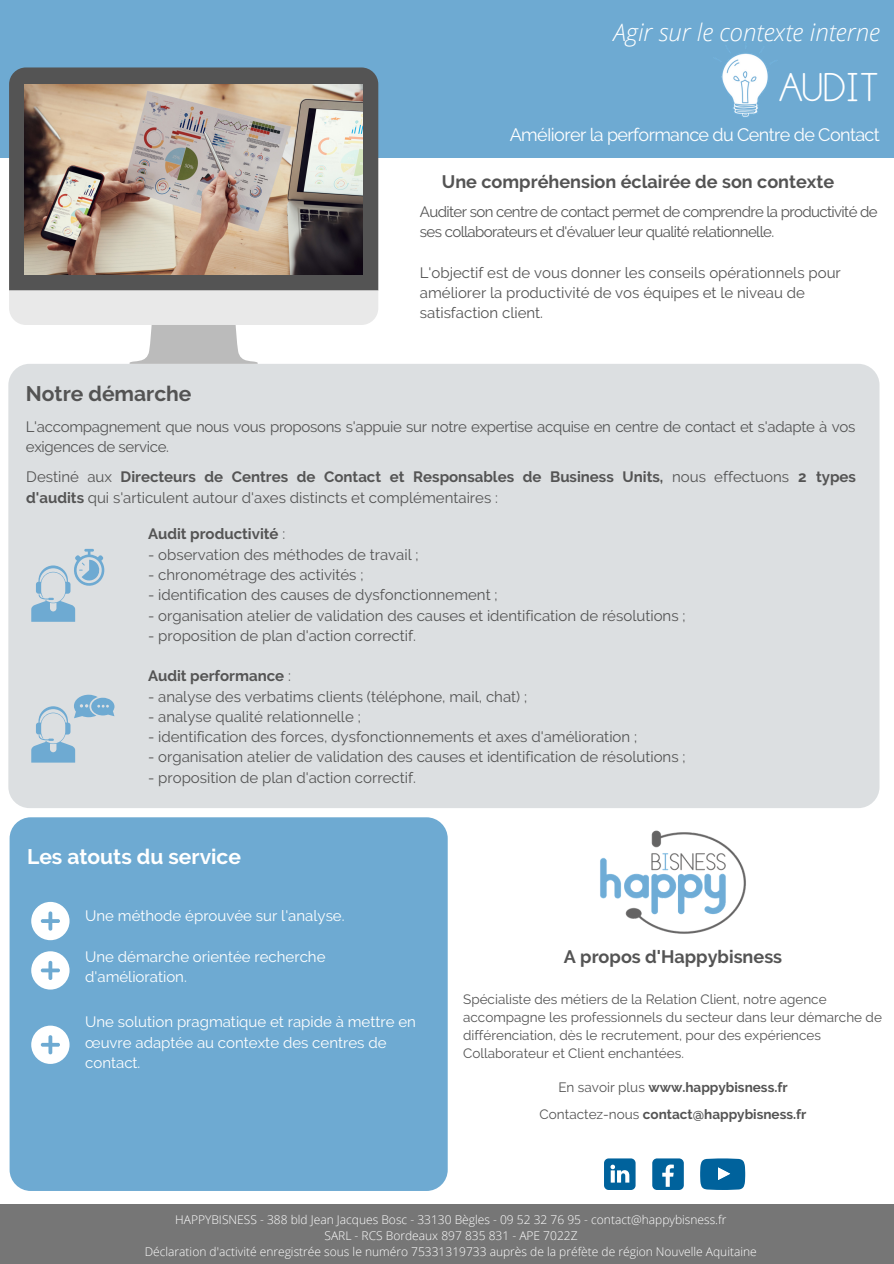
<style>
.page{position:relative;width:894px;height:1264px;background:#fff}
.page>*{position:absolute;margin:0;border:0;box-sizing:border-box;transform-origin:0 0}
.t1{font:36px "Script Ecole";color:#fff}
.t2{font:italic 300 24px "Open Sans";color:#fff}
.t3{font:700 21px "Raleway";color:#fff}
.t4{font:700 21px "Raleway";color:#545454}
.t5{font:700 18px "Raleway";color:#545454}
.t6{font:18px "Raleway";letter-spacing:-.035em;color:#fff}
.t7{font:15px/20.2px "Raleway";color:#545454}
.t8{font:15px/20.2px "Raleway";color:#fff}
.t9{font:15px/20.2px "Raleway";letter-spacing:-.02em;color:#545454}
.t10{font:15px/20.2px "Raleway";letter-spacing:-.04em;color:#545454}
.t11{font:700 15px "Raleway";color:#545454}
.t12{font:13.5px/18px "Raleway";color:#545454}
.t13{font:700 13.5px "Raleway";color:#545454}
.t14{font:300 12px "Open Sans";color:#fff}
.s1{font-weight:700}
.s2{font-weight:400}
</style>
<div class="page">
<div style="left:0;top:0;width:893px;height:158px;background:#6eaad2"></div>
<div style="left:9px;top:67px;width:369px;height:223px;background:#545454"></div>
<svg style="left:9px;top:290px;width:369px;height:74px"></svg>
<img style="left:25px;top:85px;width:337px;height:189px">
<div style="left:10px;top:817px;width:437px;height:373px;background:#6eaad2;border-radius:21px"></div>
<div style="left:8px;top:364px;width:871px;height:444px;background:#dcdfe1;border-radius:21px"></div>
<div style="left:652px;top:1158px;width:31px;height:31px;background:#00629c;border-radius:5px"></div>
<svg style="left:662px;top:1164px;width:11px;height:22px"></svg>
<svg style="left:700px;top:1158px;width:45px;height:31px"></svg>
<svg style="left:604px;top:1158px;width:31px;height:31px"></svg>
<img style="left:600px;top:830px;width:146px;height:104px">
<svg style="left:31px;top:694px;width:83px;height:68px"></svg>
<svg style="left:31px;top:549px;width:73px;height:72px"></svg>
<svg style="left:31px;top:901px;width:38px;height:39px"></svg>
<svg style="left:31px;top:951px;width:38px;height:38px"></svg>
<svg style="left:31px;top:1025px;width:38px;height:38px"></svg>
<img style="left:721px;top:51px;width:47px;height:66px">
<div style="left:0;top:1204px;width:893px;height:59px;background:#767676"></div>
<p class="t2" style="left:613px;top:15px;width:268px">Agir sur le contexte interne</p>
<p class="t1" style="left:779px;top:74px;width:102px">AUDIT</p>
<p class="t6" style="left:509px;top:124px;width:371px">AméIiorer la performance du Centre de Contact</p>
<p class="t5" style="left:442px;top:171px;width:393px">Une compréhension éclairée de son contexte</p>
<p class="t4" style="left:26px;top:381px;width:167px">Notre démarche</p>
<p class="t10" style="left:420px;top:201px;width:459px">Auditer son centre de contact permet de comprendre la productivité de ses collaborateurs et d'évaluer leur qualité relationnelle.</p>
<p class="t7" style="left:420px;top:262px;width:422px">L'objectif est de vous donner les conseils opérationnels pour améliorer la productivité de vos équipes et le niveau de satisfaction client.</p>
<p class="t9" style="left:26px;top:416px;width:830px">L'accompagnement que nous vous proposons s'appuie sur notre expertise acquise en centre de contact et s'adapte à vos exigences de service.</p>
<p class="t7" style="left:26px;top:467px;width:831px">Destiné aux <span class="s1">Directeurs de Centres de Contact et Responsables de Business Units,</span> nous effectuons <span class="s1">2 types d'audits</span> qui s'articulent autour d'axes distincts et complémentaires :</p>
<p class="t11" style="left:148px;top:525px;width:139px">Audit productivité <span class="s2">:</span></p>
<p class="t7" style="left:148px;top:544px;width:272px">- observation des méthodes de travail ;</p>
<p class="t7" style="left:148px;top:564px;width:217px">- chronométrage des activités ;</p>
<p class="t7" style="left:148px;top:585px;width:351px">- identification des causes de dysfonctionnement ;</p>
<p class="t7" style="left:148px;top:605px;width:539px">- organisation atelier de validation des causes et identification de résolutions ;</p>
<p class="t7" style="left:148px;top:625px;width:269px">- proposition de plan d'action correctif.</p>
<p class="t11" style="left:148px;top:667px;width:144px">Audit performance <span class="s2">:</span></p>
<p class="t7" style="left:148px;top:686px;width:380px">- analyse des verbatims clients (téléphone, mail, chat) ;</p>
<p class="t7" style="left:148px;top:706px;width:214px">- analyse qualité relationnelle ;</p>
<p class="t7" style="left:148px;top:726px;width:490px">- identification des forces, dysfonctionnements et axes d'amélioration ;</p>
<p class="t7" style="left:148px;top:747px;width:539px">- organisation atelier de validation des causes et identification de résolutions ;</p>
<p class="t7" style="left:148px;top:767px;width:269px">- proposition de plan d'action correctif.</p>
<p class="t3" style="left:27px;top:843px;width:215px">Les atouts du service</p>
<p class="t8" style="left:85px;top:906px;width:261px">Une méthode éprouvée sur l'analyse.</p>
<p class="t8" style="left:85px;top:946px;width:242px">Une démarche orientée recherche d'amélioration.</p>
<p class="t8" style="left:85px;top:1011px;width:332px">Une solution pragmatique et rapide à mettre en œuvre adaptée au contexte des centres de contact.</p>
<p class="t5" style="left:563px;top:946px;width:220px">A propos d'Happybisness</p>
<p class="t12" style="left:463px;top:990px;width:420px">Spécialiste des métiers de la Relation Client, notre agence accompagne les professionnels du secteur dans leur démarche de différenciation, dès le recrutement, pour des expériences Collaborateur et Client enchantées.</p>
<p class="t13" style="left:558px;top:1079px;width:231px"><span class="s2">En savoir plus</span> www.happybisness.fr</p>
<p class="t13" style="left:539px;top:1106px;width:268px"><span class="s2">Contactez-nous</span> contact@happybisness.fr</p>
<p class="t14" style="left:175px;top:1210px;width:552px">HAPPYBISNESS - 388 bld Jean Jacques Bosc - 33130 Bègles - 09 52 32 76 95 - contact@happybisness.fr</p>
<p class="t14" style="left:324px;top:1226px;width:254px">SARL - RCS Bordeaux 897 835 831 - APE 7022Z</p>
<p class="t14" style="left:145px;top:1242px;width:613px">Déclaration d'activité enregistrée sous le numéro 75331319733 auprès de la préfète de région Nouvelle Aquitaine</p>
</div>
